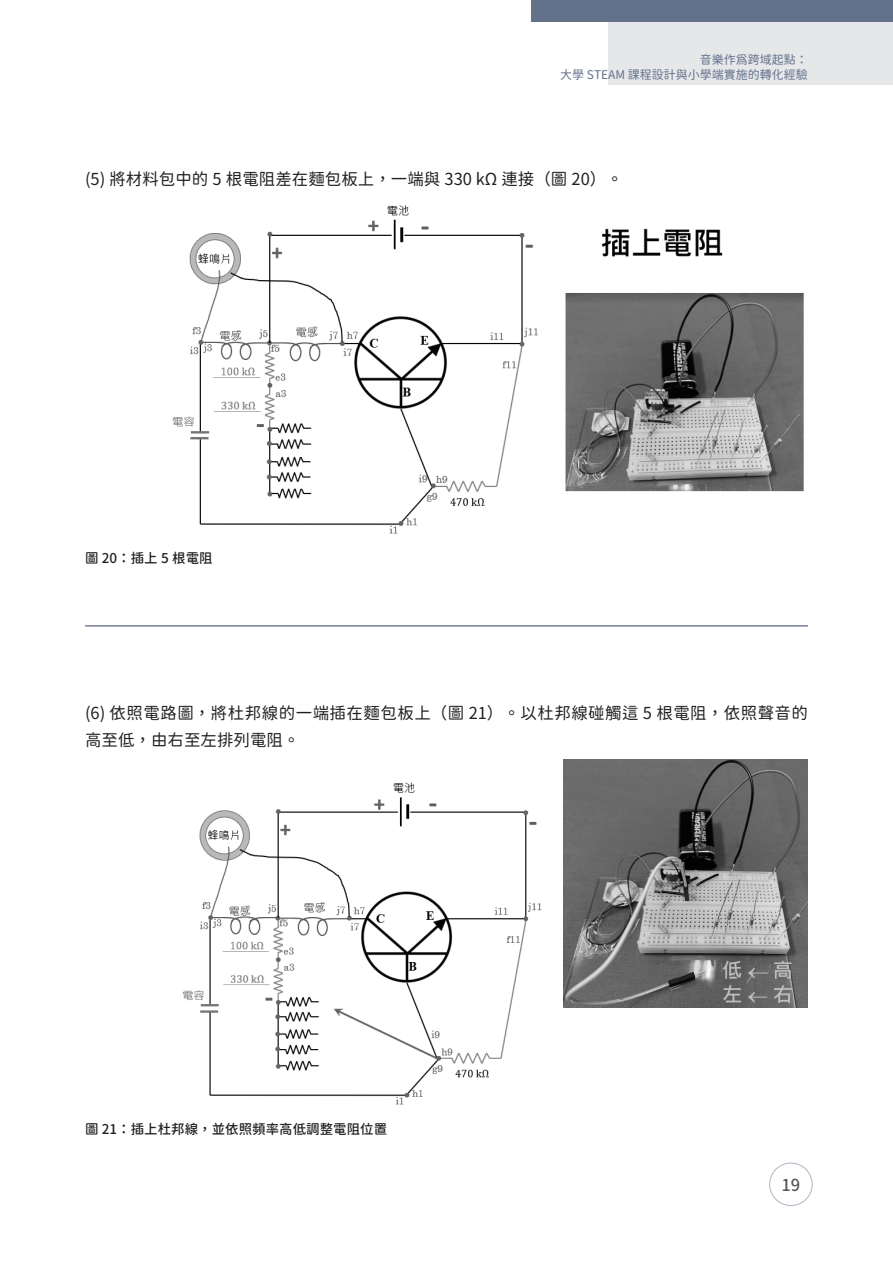
<style>
.page{position:relative;width:893px;height:1263px;background:#fff}
.page>*{position:absolute;margin:0;border:0;box-sizing:border-box;transform-origin:0 0}
.t1{font:16.5px/27px "Gen Sen Maru Gothic TW Regular TTF";letter-spacing:.03em;color:#231f20}
.t2{font:16.5px "Gen Sen Maru Gothic TW Regular TTF";color:#231f20}
.t3{font:16.5px "Gen Sen Maru Gothic TW Medium TTF";color:#57585a}
.t4{font:13.5px "Gen Sen Maru Gothic TW Medium TTF";color:#231f20}
.t5{font:12px/15px "Gen Sen Maru Gothic TW Regular TTF";color:#62728b;text-align:right}
</style>
<div class="page">
<div style="left:769px;top:1163px;width:44px;height:43px;border:1px solid #b2b5c2;border-radius:50%"></div>
<div style="left:608px;top:0;width:285px;height:85px;background:#e6e7e9"></div>
<img style="left:172px;top:205px;width:632px;height:329px">
<img style="left:183px;top:782px;width:359px;height:323px">
<img style="left:563px;top:760px;width:245px;height:248px">
<div style="left:531px;top:0;width:362px;height:21px;background:#62728b"></div>
<hr style="left:85px;top:625px;width:723px;height:2px;background:#768097">
<p class="t5" style="left:560px;top:53px;width:249px">音樂作為跨域起點：<br>大學 STEAM 課程設計與小學端實施的轉化經驗</p>
<p class="t2" style="left:85px;top:169px;width:539px">(5) 將材料包中的 5 根電阻差在麵包板上，一端與 330 kΩ 連接（圖 20）。</p>
<p class="t4" style="left:85px;top:550px;width:129px">圖 20：插上 5 根電阻</p>
<p class="t1" style="left:85px;top:700px;width:725px">(6) 依照電路圖，將杜邦線的一端插在麵包板上（圖 21）。以杜邦線碰觸這 5 根電阻，依照聲音的高至低，由右至左排列電阻。</p>
<p class="t4" style="left:85px;top:1121px;width:304px">圖 21：插上杜邦線，並依照頻率高低調整電阻位置</p>
<p class="t3" style="left:781px;top:1175px;width:20px">19</p>
</div>
